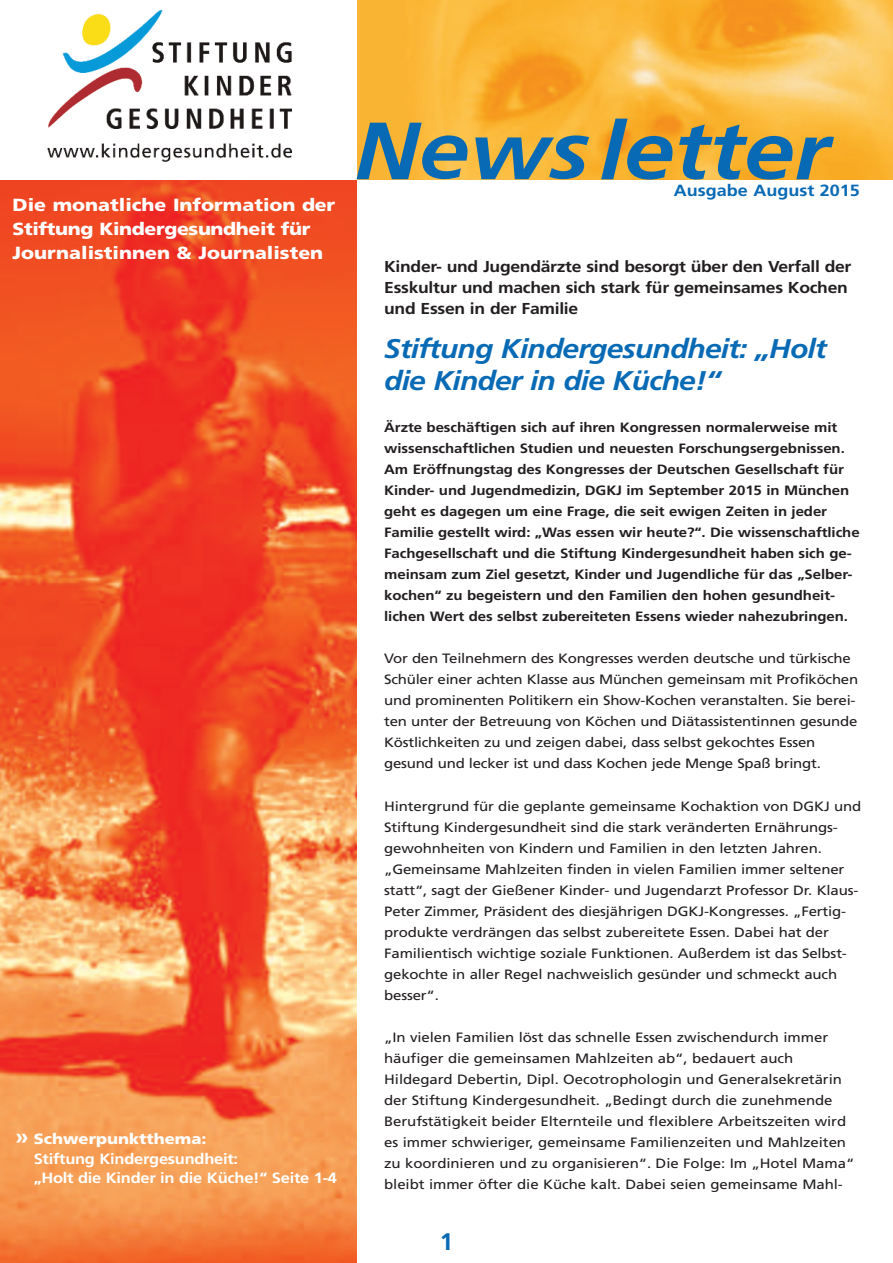
<style>
.page{position:relative;width:893px;height:1263px;background:#fff}
.page>*{position:absolute;margin:0;border:0;box-sizing:border-box;transform-origin:0 0}
.t1{font:italic 700 81px "Frutiger";color:#086ab5;scale:1.11 1}
.t2{font:italic 700 27px/32.5px "Frutiger";letter-spacing:-.03em;color:#086ab5;scale:1.11 1}
.t3{font:700 24px "Frutiger";color:#086ab5}
.t4{font:900 17.55px/24px "Frutiger";color:#fff;scale:1.11 1}
.t5{font:700 16.2px "Frutiger";color:#086ab5;scale:1.11 1}
.t6{font:700 15.75px/21px "Frutiger";letter-spacing:-.015em;color:#231f20;scale:1.11 1}
.t7{font:700 14.85px/19.5px "Frutiger";letter-spacing:-.015em;color:#fff;scale:1.11 1}
.t8{font:13.5px/21px "Frutiger";letter-spacing:-.01em;color:#231f20;scale:1.11 1}
.t9{font:700 13.5px/21px "Frutiger";letter-spacing:-.005em;color:#231f20;scale:1.11 1}
.s1{font-size:21.6px}
.s2{font-weight:900}
</style>
<div class="page">
<img style="left:357px;top:0;width:536px;height:179px">
<img style="left:0;top:180px;width:356px;height:1083px">
<img style="left:47px;top:9px;width:245px;height:153px">
<p class="t4" style="left:13px;top:194px;width:292px">Die monatliche Information der<br>Stiftung Kindergesundheit für<br>Journalistinnen &amp; Journalisten</p>
<p class="t7" style="left:34px;top:1130px;width:275px;text-indent:-18px"><span class="s1">»</span> <span class="s2">Schwerpunktthema:<br></span>Stiftung Kindergesundheit:<br>„Holt die Kinder in die Küche!“ Seite 1-4</p>
<h1 class="t1" style="left:354px;top:118px;width:429px">News letter</h1>
<p class="t5" style="left:674px;top:184px;width:169px">Ausgabe August 2015</p>
<p class="t6" style="left:384px;top:257px;width:422px">Kinder- und Jugendärzte sind besorgt über den Verfall der<br>Esskultur und machen sich stark für gemeinsames Kochen und Essen in der Familie</p>
<h2 class="t2" style="left:384px;top:334px;width:400px">Stiftung Kindergesundheit: „Holt die Kinder in die Küche!“</h2>
<p class="t9" style="left:384px;top:418px;width:430px">Ärzte beschäftigen sich auf ihren Kongressen normalerweise mit wissenschaftlichen Studien und neuesten Forschungsergebnissen.<br>Am Eröffnungstag des Kongresses der Deutschen Gesellschaft für Kinder- und Jugendmedizin, DGKJ im September 2015 in München geht es dagegen um eine Frage, die seit ewigen Zeiten in jeder Familie gestellt wird: „Was essen wir heute?“. Die wissenschaftliche Fachgesellschaft und die Stiftung Kindergesundheit haben sich ge&shy;meinsam zum Ziel gesetzt, Kinder und Jugendliche für das „Selber&shy;kochen“ zu begeistern und den Familien den hohen gesundheit&shy;lichen Wert des selbst zubereiteten Essens wieder nahezubringen.</p>
<p class="t8" style="left:384px;top:649px;width:428px">Vor den Teilnehmern des Kongresses werden deutsche und türkische Schüler einer achten Klasse aus München gemeinsam mit Profiköchen und prominenten Politikern ein Show-Kochen veranstalten. Sie berei&shy;ten unter der Betreuung von Köchen und Diätassistentinnen gesunde Köstlichkeiten zu und zeigen dabei, dass selbst gekochtes Essen gesund und lecker ist und dass Kochen jede Menge Spaß bringt.</p>
<p class="t8" style="left:384px;top:796px;width:431px">Hintergrund für die geplante gemeinsame Kochaktion von DGKJ und Stiftung Kindergesundheit sind die stark veränderten Ernährungs&shy;gewohnheiten von Kindern und Familien in den letzten Jahren. „Gemeinsame Mahlzeiten finden in vielen Familien immer seltener statt“, sagt der Gießener Kinder- und Jugendarzt Professor Dr. Klaus-Peter Zimmer, Präsident des diesjährigen DGKJ-Kongresses. „Fertig&shy;produkte verdrängen das selbst zubereitete Essen. Dabei hat der Familientisch wichtige soziale Funktionen. Außerdem ist das Selbst&shy;gekochte in aller Regel nachweislich gesünder und schmeckt auch besser“.</p>
<p class="t8" style="left:384px;top:1027px;width:425px">„In vielen Familien löst das schnelle Essen zwischendurch immer häufiger die gemeinsamen Mahlzeiten ab“, bedauert auch Hildegard Debertin, Dipl. Oecotrophologin und Generalsekretärin der Stiftung Kindergesundheit. „Bedingt durch die zunehmende Berufstätigkeit beider Elternteile und flexiblere Arbeitszeiten wird es immer schwieriger, gemeinsame Familienzeiten und Mahlzeiten zu koordinieren und zu organisieren“. Die Folge: Im „Hotel Mama“ bleibt immer öfter die Küche kalt. Dabei seien gemeinsame Mahl-</p>
<h3 class="t3" style="left:440px;top:1232px;width:15px">1</h3>
</div>
